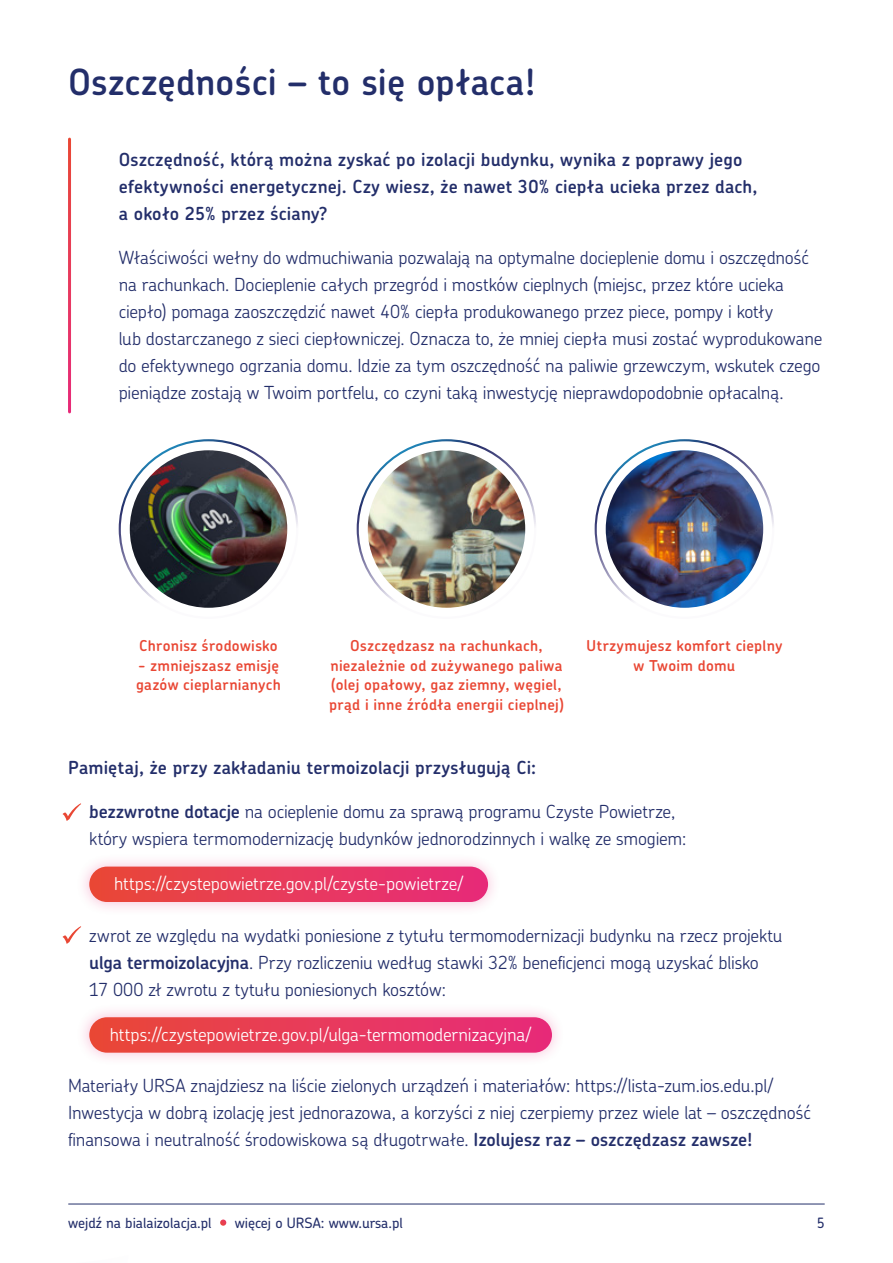
<style>
.page{position:relative;width:893px;height:1263px;background:#fff}
.page>*{position:absolute;margin:0;border:0;box-sizing:border-box;transform-origin:0 0}
.t1{font:600 36px "Chevin Pro";letter-spacing:.015em;color:#232e6a}
.t2{font:300 18px/27px "Chevin Pro";letter-spacing:-.01em;color:#232e6a}
.t3{font:600 18px/27px "Chevin Pro";letter-spacing:.015em;color:#232e6a}
.t4{font:300 18px "Chevin Pro";letter-spacing:-.01em;color:#fff}
.t5{font:600 15px/19.5px "Chevin Pro";letter-spacing:.02em;color:#e94734;text-align:center}
.t6{font:500 14.25px "Chevin Pro";color:#232e6a}
.s1{font-weight:600}
</style>
<div class="page">
<hr style="left:69px;top:1203px;width:755px;height:1px;background:#232e6a">
<svg style="left:220px;top:1219px;width:6px;height:7px"></svg>
<div style="left:75px;top:852px;width:427px;height:63px;background:#e72979;opacity:.3"></div>
<div style="left:89px;top:866px;width:399px;height:36px;background:linear-gradient(to right,#e94939,#e72b7c);border-radius:18px"></div>
<div style="left:75px;top:1003px;width:490px;height:63px;background:#e72979;opacity:.3"></div>
<div style="left:89px;top:1017px;width:463px;height:36px;background:linear-gradient(to right,#e94938,#e72b7c);border-radius:18px"></div>
<img style="left:130px;top:450px;width:157px;height:158px;border-radius:79px">
<img style="left:368px;top:450px;width:157px;height:158px;border-radius:79px">
<img style="left:606px;top:450px;width:157px;height:158px;border-radius:79px">
<svg style="left:63px;top:803px;width:18px;height:18px"></svg>
<svg style="left:63px;top:926px;width:18px;height:18px"></svg>
<h1 class="t1" style="left:68px;top:58px;width:469px">Oszczędności – to się opłaca!</h1>
<p class="t3" style="left:119px;top:145px;width:640px">Oszczędność, którą można zyskać po izolacji budynku, wynika z poprawy jego efektywności energetycznej. Czy wiesz, że nawet 30% ciepła ucieka przez dach, a około 25% przez ściany?</p>
<p class="t2" style="left:119px;top:243px;width:705px">Właściwości wełny do wdmuchiwania pozwalają na optymalne docieplenie domu i oszczędność na rachunkach. Docieplenie całych przegród i mostków cieplnych (miejsc, przez które ucieka ciepło) pomaga zaoszczędzić nawet 40% ciepła produkowanego przez piece, pompy i kotły<br>lub dostarczanego z sieci ciepłowniczej. Oznacza to, że mniej ciepła musi zostać wyprodukowane do efektywnego ogrzania domu. Idzie za tym oszczędność na paliwie grzewczym, wskutek czego pieniądze zostają w Twoim portfelu, co czyni taką inwestycję nieprawdopodobnie opłacalną.</p>
<p class="t5" style="left:139px;top:636px;width:140px">Chronisz środowisko</p>
<p class="t5" style="left:136px;top:655px;width:146px;text-align:left">- zmniejszasz emisję gazów cieplarnianych</p>
<p class="t5" style="left:329px;top:636px;width:236px">Oszczędzasz na rachunkach, niezależnie od zużywanego paliwa (olej opałowy, gaz ziemny, węgiel, prąd i inne źródła energii cieplnej)</p>
<p class="t5" style="left:587px;top:636px;width:197px">Utrzymujesz komfort cieplny w Twoim domu</p>
<p class="t3" style="left:68px;top:754px;width:470px">Pamiętaj, że przy zakładaniu termoizolacji przysługują Ci:</p>
<p class="t2" style="left:89px;top:797px;width:598px"><span class="s1">bezzwrotne dotacje</span> na ocieplenie domu za sprawą programu Czyste Powietrze, który wspiera termomodernizację budynków jednorodzinnych i walkę ze smogiem:</p>
<p class="t4" style="left:114px;top:871px;width:351px">https://czystepowietrze.gov.pl/czyste-powietrze/</p>
<p class="t2" style="left:89px;top:921px;width:695px">zwrot ze względu na wydatki poniesione z tytułu termomodernizacji budynku na rzecz projektu <span class="s1">ulga termoizolacyjna</span>. Przy rozliczeniu według stawki 32% beneficjenci mogą uzyskać blisko<br>17 000 zł zwrotu z tytułu poniesionych kosztów:</p>
<p class="t4" style="left:110px;top:1022px;width:423px">https://czystepowietrze.gov.pl/ulga-termomodernizacyjna/</p>
<p class="t2" style="left:68px;top:1071px;width:744px">Materiały URSA znajdziesz na liście zielonych urządzeń i materiałów: https://lista‑zum.ios.edu.pl/<br>Inwestycja w dobrą izolację jest jednorazowa, a korzyści z niej czerpiemy przez wiele lat – oszczędność finansowa i neutralność środowiskowa są długotrwałe. <span class="s1">Izolujesz raz – oszczędzasz zawsze!</span></p>
<p class="t6" style="left:68px;top:1213px;width:145px">wejdź na bialaizolacja.pl</p>
<p class="t6" style="left:235px;top:1213px;width:170px">więcej o URSA: www.ursa.pl</p>
<p class="t6" style="left:817px;top:1213px;width:9px">5</p>
</div>
